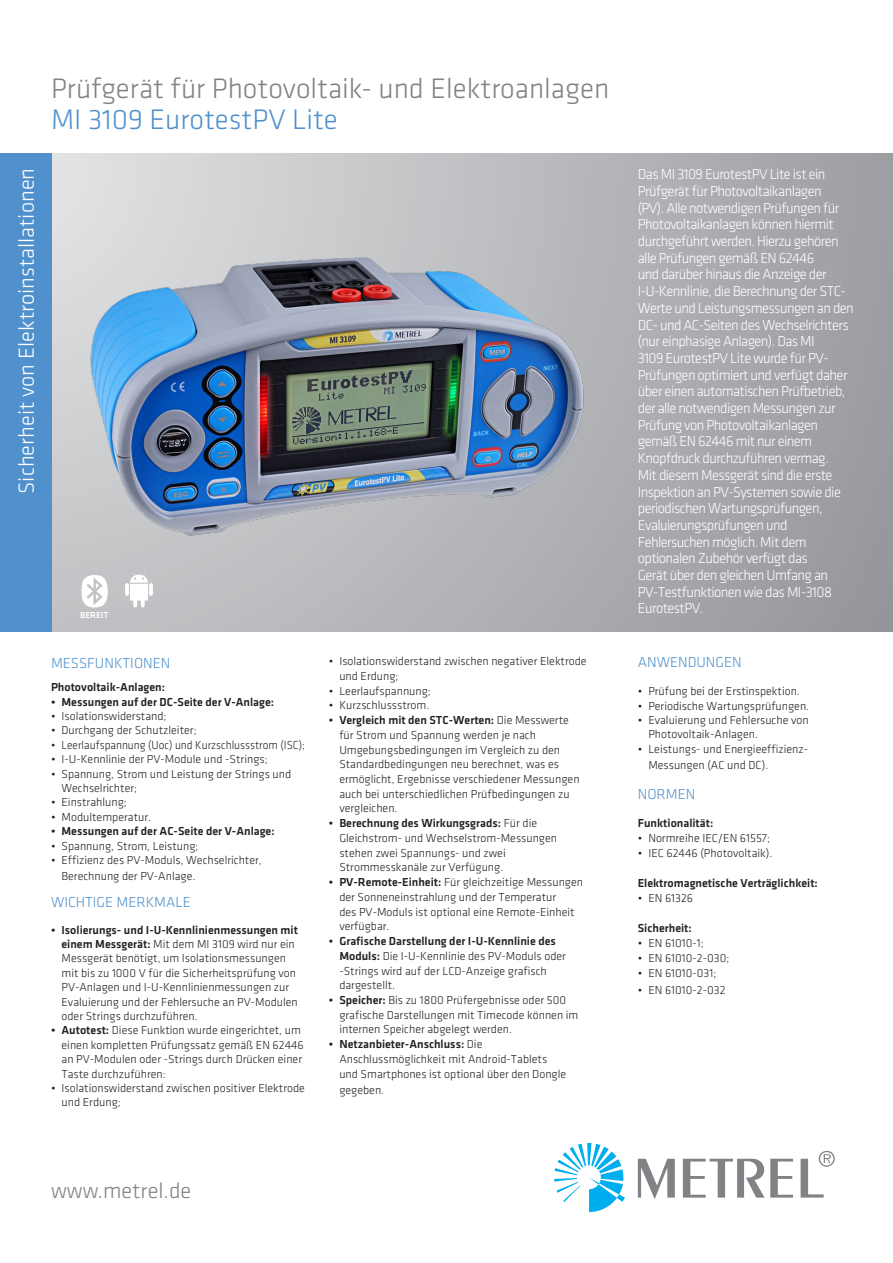
<style>
.page{position:relative;width:893px;height:1263px;background:#fff}
.page>*{position:absolute;margin:0;border:0;box-sizing:border-box;transform-origin:0 0}
.naslov{font:300 29.25px "Klavika";color:#808285}
.naslov-2{font:300 29.25px "Klavika";color:#5090cc}
.naslov-3{font:300 22.5px "Klavika";color:#fff}
.t1{font:300 22.5px "Klavika";color:#808285}
.podnaslov{font:300 15px/16.6px "Klavika";letter-spacing:-.04em;color:#fff}
.podnaslov-2{font:300 15px "Klavika";color:#5090cc}
.t2{font:300 12px/14.7px "Klavika";color:#231f20}
.t3{font:500 12px "Klavika";color:#231f20}
.t4{font:300 12px "Klavika";color:#231f20;scale:.95 1}
.t5{font:500 9px "Klavika";color:#fff}
.s1{font-weight:500}
</style>
<div class="page">
<svg style="left:51px;top:153px;width:842px;height:478px;background:#b1b3b6"></svg>
<div style="left:0;top:153px;width:51px;height:478px;background:#5090cc"></div>
<svg style="left:554px;top:1143px;width:71px;height:69px"></svg>
<svg style="left:638px;top:1150px;width:197px;height:49px"></svg>
<svg style="left:82px;top:575px;width:27px;height:32px"></svg>
<hr style="left:125px;top:583px;width:4px;height:13px;background:#fff;border-radius:2px">
<hr style="left:149px;top:583px;width:4px;height:13px;background:#fff;border-radius:2px">
<svg style="left:130px;top:573px;width:18px;height:34px"></svg>
<img style="left:80px;top:247px;width:513px;height:299px">
<p class="naslov-3" style="left:14px;top:494px;width:327px;rotate:-90deg">Sicherheit von Elektroinstallationen</p>
<p class="naslov" style="left:51px;top:72px;width:560px">Prüfgerät für Photovoltaik- und Elektroanlagen</p>
<p class="naslov-2" style="left:51px;top:104px;width:288px">MI 3109 EurotestPV Lite</p>
<p class="t5" style="left:80px;top:610px;width:30px">BEREIT</p>
<p class="podnaslov-2" style="left:51px;top:655px;width:121px">MESSFUNKTIONEN</p>
<p class="t3" style="left:51px;top:681px;width:116px">Photovoltaik-Anlagen:</p>
<p class="t3" style="left:51px;top:695px;width:225px">• Messungen auf der DC-Seite der V-Anlage:</p>
<p class="t2" style="left:51px;top:709px;width:117px">• Isolationswiderstand;</p>
<p class="t2" style="left:51px;top:723px;width:147px">• Durchgang der Schutzleiter;</p>
<p class="t4" style="left:51px;top:738px;width:269px">• Leerlaufspannung (Uoc) und Kurzschlussstrom (ISC);</p>
<p class="t2" style="left:51px;top:752px;width:218px">• I-U-Kennlinie der PV-Module und -Strings;</p>
<p class="t2" style="left:62px;top:767px;width:231px;text-indent:-10px">• Spannung, Strom und Leistung der Strings und<br>Wechselrichter;</p>
<p class="t2" style="left:51px;top:795px;width:77px">• Einstrahlung;</p>
<p class="t2" style="left:51px;top:810px;width:101px">• Modultemperatur.</p>
<p class="t3" style="left:51px;top:825px;width:225px">• Messungen auf der AC-Seite der V-Anlage:</p>
<p class="t2" style="left:51px;top:838px;width:149px">• Spannung, Strom, Leistung;</p>
<p class="t2" style="left:62px;top:852px;width:202px;line-height:16.2px;text-indent:-10px">• Effizienz des PV-Moduls, Wechselrichter,<br>Berechnung der PV-Anlage.</p>
<p class="podnaslov-2" style="left:51px;top:894px;width:141px">WICHTIGE MERKMALE</p>
<p class="t2" style="left:62px;top:923px;width:238px;text-indent:-10px"><span class="s1">• Isolierungs- und I-U-Kennlinienmessungen mit einem Messgerät:</span> Mit dem MI 3109 wird nur ein Messgerät benötigt, um Isolationsmessungen mit bis zu 1000 V für die Sicherheitsprüfung von PV-Anlagen und I-U-Kennlinienmessungen zur Evaluierung und der Fehlersuche an PV-Modulen oder Strings durchzuführen.</p>
<p class="t2" style="left:62px;top:1023px;width:244px;text-indent:-10px"><span class="s1">• Autotest:</span> Diese Funktion wurde eingerichtet, um einen kompletten Prüfungssatz gemäß EN 62446 an PV-Modulen oder -Strings durch Drücken einer Taste durchzuführen:</p>
<p class="t2" style="left:62px;top:1081px;width:245px;text-indent:-10px">• Isolationswiderstand zwischen positiver Elektrode und Erdung;</p>
<p class="t2" style="left:339px;top:654px;width:249px;text-indent:-10px">• Isolationswiderstand zwischen negativer Elektrode und Erdung;</p>
<p class="t2" style="left:329px;top:683px;width:103px">• Leerlaufspannung;</p>
<p class="t2" style="left:329px;top:698px;width:102px">• Kurzschlussstrom.</p>
<p class="t2" style="left:339px;top:713px;width:242px;text-indent:-10px"><span class="s1">• Vergleich mit den STC-Werten:</span> Die Messwerte für Strom und Spannung werden je nach Umgebungsbedingungen im Vergleich zu den Standardbedingungen neu berechnet, was es ermöglicht, Ergebnisse verschiedener Messungen auch bei unterschiedlichen Prüfbedingungen zu vergleichen.</p>
<p class="t2" style="left:339px;top:816px;width:219px;text-indent:-10px"><span class="s1">• Berechnung des Wirkungsgrads:</span> Für die Gleichstrom- und Wechselstrom-Messungen stehen zwei Spannungs- und zwei Strommesskanäle zur Verfügung.</p>
<p class="t2" style="left:339px;top:875px;width:245px;text-indent:-10px"><span class="s1">• PV-Remote-Einheit:</span> Für gleichzeitige Messungen der Sonneneinstrahlung und der Temperatur<br>des PV-Moduls ist optional eine Remote-Einheit verfügbar.</p>
<p class="t2" style="left:339px;top:934px;width:228px;text-indent:-10px"><span class="s1">• Grafische Darstellung der I-U-Kennlinie des Moduls:</span> Die I-U-Kennlinie des PV-Moduls oder -Strings wird auf der LCD-Anzeige grafisch dargestellt.</p>
<p class="t2" style="left:339px;top:993px;width:241px;text-indent:-10px"><span class="s1">• Speicher:</span> Bis zu 1800 Prüfergebnisse oder 500 grafische Darstellungen mit Timecode können im internen Speicher abgelegt werden.</p>
<p class="t2" style="left:339px;top:1037px;width:228px;text-indent:-10px"><span class="s1">• Netzanbieter-Anschluss:</span> Die<br>Anschlussmöglichkeit mit Android-Tablets und Smartphones ist optional über den Dongle</p>
<p class="t2" style="left:339px;top:1083px;width:46px">gegeben.</p>
<p class="t1" style="left:51px;top:1178px;width:142px">www.metrel.de</p>
<p class="podnaslov" style="left:638px;top:166px;width:217px">Das MI 3109 EurotestPV Lite ist ein Prüfgerät für Photovoltaikanlagen<br>(PV). Alle notwendigen Prüfungen für Photovoltaikanlagen können hiermit durchgeführt werden. Hierzu gehören alle Prüfungen gemäß EN 62446<br>und darüber hinaus die Anzeige der I-U-Kennlinie, die Berechnung der STC-Werte und Leistungsmessungen an den DC- und AC-Seiten des Wechselrichters (nur einphasige Anlagen). Das MI<br>3109 EurotestPV Lite wurde für PV-Prüfungen optimiert und verfügt daher über einen automatischen Prüfbetrieb, der alle notwendigen Messungen zur Prüfung von Photovoltaikanlagen gemäß EN 62446 mit nur einem Knopfdruck durchzuführen vermag.<br>Mit diesem Messgerät sind die erste Inspektion an PV-Systemen sowie die periodischen Wartungsprüfungen, Evaluierungsprüfungen und Fehlersuchen möglich. Mit dem optionalen Zubehör verfügt das<br>Gerät über den gleichen Umfang an PV-Testfunktionen wie das MI-3108<br>EurotestPV.</p>
<p class="podnaslov-2" style="left:638px;top:654px;width:105px">ANWENDUNGEN</p>
<p class="t2" style="left:638px;top:684px;width:164px">• Prüfung bei der Erstinspektion.</p>
<p class="t2" style="left:638px;top:698px;width:173px">• Periodische Wartungsprüfungen.</p>
<p class="t2" style="left:648px;top:713px;width:162px;text-indent:-10px">• Evaluierung und Fehlersuche von<br>Photovoltaik-Anlagen.</p>
<p class="t2" style="left:648px;top:741px;width:161px;line-height:16.2px;text-indent:-10px">• Leistungs- und Energieeffizienz-<br>Messungen (AC und DC).</p>
<p class="podnaslov-2" style="left:638px;top:786px;width:59px">NORMEN</p>
<p class="t3" style="left:638px;top:817px;width:77px">Funktionalität:</p>
<p class="t2" style="left:638px;top:831px;width:134px">• Normreihe IEC/EN 61557;</p>
<p class="t2" style="left:638px;top:846px;width:136px">• IEC 62446 (Photovoltaik).</p>
<p class="t3" style="left:638px;top:877px;width:182px">Elektromagnetische Verträglichkeit:</p>
<p class="t2" style="left:638px;top:891px;width:57px">• EN 61326</p>
<p class="t3" style="left:638px;top:922px;width:55px">Sicherheit:</p>
<p class="t2" style="left:638px;top:936px;width:67px">• EN 61010-1;</p>
<p class="t2" style="left:638px;top:951px;width:93px">• EN 61010-2-030;</p>
<p class="t2" style="left:638px;top:966px;width:80px">• EN 61010-031;</p>
<p class="t2" style="left:638px;top:982px;width:89px">• EN 61010-2-032</p>
</div>
